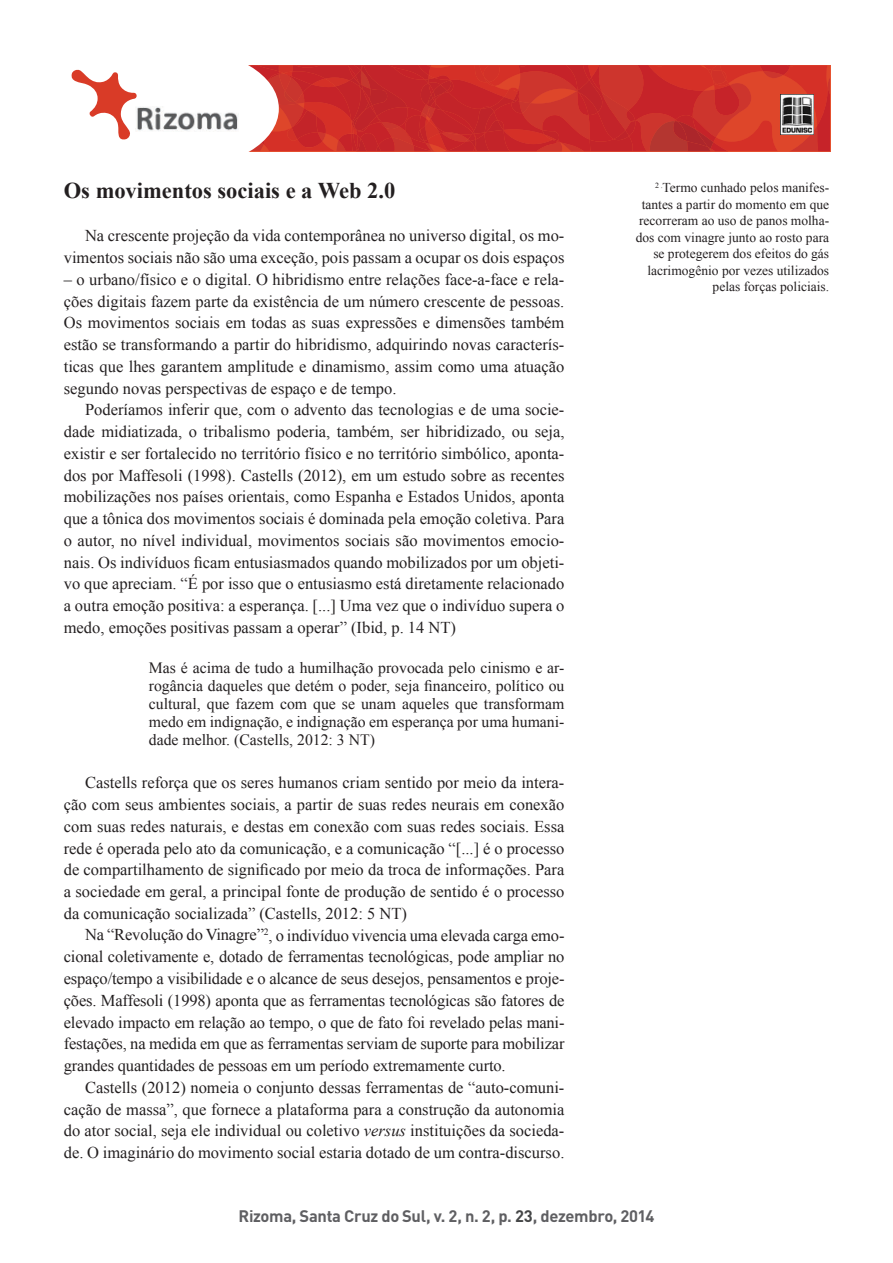
<style>
.page{position:relative;width:893px;height:1263px;background:#fff}
.page>*{position:absolute;margin:0;border:0;box-sizing:border-box;transform-origin:0 0}
.t1{font:700 22.5px "Times New Roman";color:#231f20}
.t2{font:16.5px/21.8px "Times New Roman";color:#231f20;text-align:justify}
.t3{font:700 16.5px "DIN Pro";letter-spacing:-.02em;color:#5f5f62}
.t4{font:15.75px/18px "Times New Roman";color:#231f20;text-align:justify}
.t5{font:13.5px/16.5px "Times New Roman";color:#231f20;text-align:right}
.s1{font-style:italic}
.s2{color:#454647}
</style>
<div class="page">
<svg style="left:248px;top:65px;width:582px;height:87px;background:#cb2f2b"></svg>
<div style="left:88px;top:52px;width:188px;height:113px;background:#fff;border-radius:50%"></div>
<div style="left:85px;top:49px;width:194px;height:119px;border:6px solid #fff;border-radius:50%"></div>
<img style="left:780px;top:95px;width:34px;height:40px">
<img style="left:137px;top:107px;width:101px;height:24px">
<svg style="left:71px;top:69px;width:66px;height:71px"></svg>
<h1 class="t1" style="left:64px;top:175px;width:333px">Os movimentos sociais e a Web 2.0</h1>
<p class="t2" style="left:64px;top:225px;width:502px;text-align:right">Na crescente projeção da vida contemporânea no universo digital, os mo&shy;vimentos sociais não são uma exceção, pois passam a ocupar os dois espaços</p>
<p class="t2" style="left:64px;top:268px;width:502px">– o urbano/físico e o digital. O hibridismo entre relações face-a-face e rela&shy;ções digitais fazem parte da existência de um número crescente de pessoas.<br>Os movimentos sociais em todas as suas expressões e dimensões também estão se transformando a partir do hibridismo, adquirindo novas caracterís&shy;ticas que lhes garantem amplitude e dinamismo, assim como uma atuação segundo novas perspectivas de espaço e de tempo.</p>
<p class="t2" style="left:64px;top:399px;width:502px;text-indent:21px">Poderíamos inferir que, com o advento das tecnologias e de uma socie&shy;dade midiatizada, o tribalismo poderia, também, ser hibridizado, ou seja, existir e ser fortalecido no território físico e no território simbólico, aponta&shy;dos por Maffesoli (1998). Castells (2012), em um estudo sobre as recentes mobilizações nos países orientais, como Espanha e Estados Unidos, aponta que a tônica dos movimentos sociais é dominada pela emoção coletiva. Para o autor, no nível individual, movimentos sociais são movimentos emocio&shy;nais. Os indivíduos ficam entusiasmados quando mobilizados por um objeti&shy;vo que apreciam. “É por isso que o entusiasmo está diretamente relacionado a outra emoção positiva: a esperança. [...] Uma vez que o indivíduo supera o medo, emoções positivas passam a operar” (Ibid, p. 14 NT)</p>
<p class="t4" style="left:149px;top:658px;width:417px">Mas é acima de tudo a humilhação provocada pelo cinismo e ar&shy;rogância daqueles que detém o poder, seja financeiro, político ou cultural, que fazem com que se unam aqueles que transformam medo em indignação, e indignação em esperança por uma humani&shy;dade melhor. (Castells, 2012: 3 NT)</p>
<p class="t2" style="left:64px;top:771px;width:502px;text-indent:21px">Castells reforça que os seres humanos criam sentido por meio da intera&shy;ção com seus ambientes sociais, a partir de suas redes neurais em conexão com suas redes naturais, e destas em conexão com suas redes sociais. Essa rede é operada pelo ato da comunicação, e a comunicação “[...] é o processo de compartilhamento de significado por meio da troca de informações. Para a sociedade em geral, a principal fonte de produção de sentido é o processo da comunicação socializada” (Castells, 2012: 5 NT)</p>
<p class="t2" style="left:64px;top:924px;width:502px;text-indent:21px">Na “Revolução do Vinagre”<sup>2</sup>, o indivíduo vivencia uma elevada carga emo&shy;cional coletivamente e, dotado de ferramentas tecnológicas, pode ampliar no espaço/tempo a visibilidade e o alcance de seus desejos, pensamentos e proje&shy;ções. Maffesoli (1998) aponta que as ferramentas tecnológicas são fatores de elevado impacto em relação ao tempo, o que de fato foi revelado pelas mani&shy;festações, na medida em que as ferramentas serviam de suporte para mobilizar grandes quantidades de pessoas em um período extremamente curto.</p>
<p class="t2" style="left:64px;top:1076px;width:502px;text-indent:21px">Castells (2012) nomeia o conjunto dessas ferramentas de “auto-comuni&shy;cação de massa”, que fornece a plataforma para a construção da autonomia do ator social, seja ele individual ou coletivo <span class="s1">versus</span> instituições da socieda&shy;de. O imaginário do movimento social estaria dotado de um contra-discurso.</p>
<p class="t5" style="left:636px;top:179px;width:195px"><sup>2</sup> <sup>.</sup>Termo cunhado pelos manifes&shy;tantes a partir do momento em que recorreram ao uso de panos molha&shy;dos com vinagre junto ao rosto para se protegerem dos efeitos do gás lacrimogênio por vezes utilizados pelas forças policiais.</p>
<p class="t3" style="left:239px;top:1205px;width:417px">Rizoma, Santa Cruz do Sul, v. 2, n. 2, p. <span class="s2">23</span>, dezembro, 2014</p>
</div>
